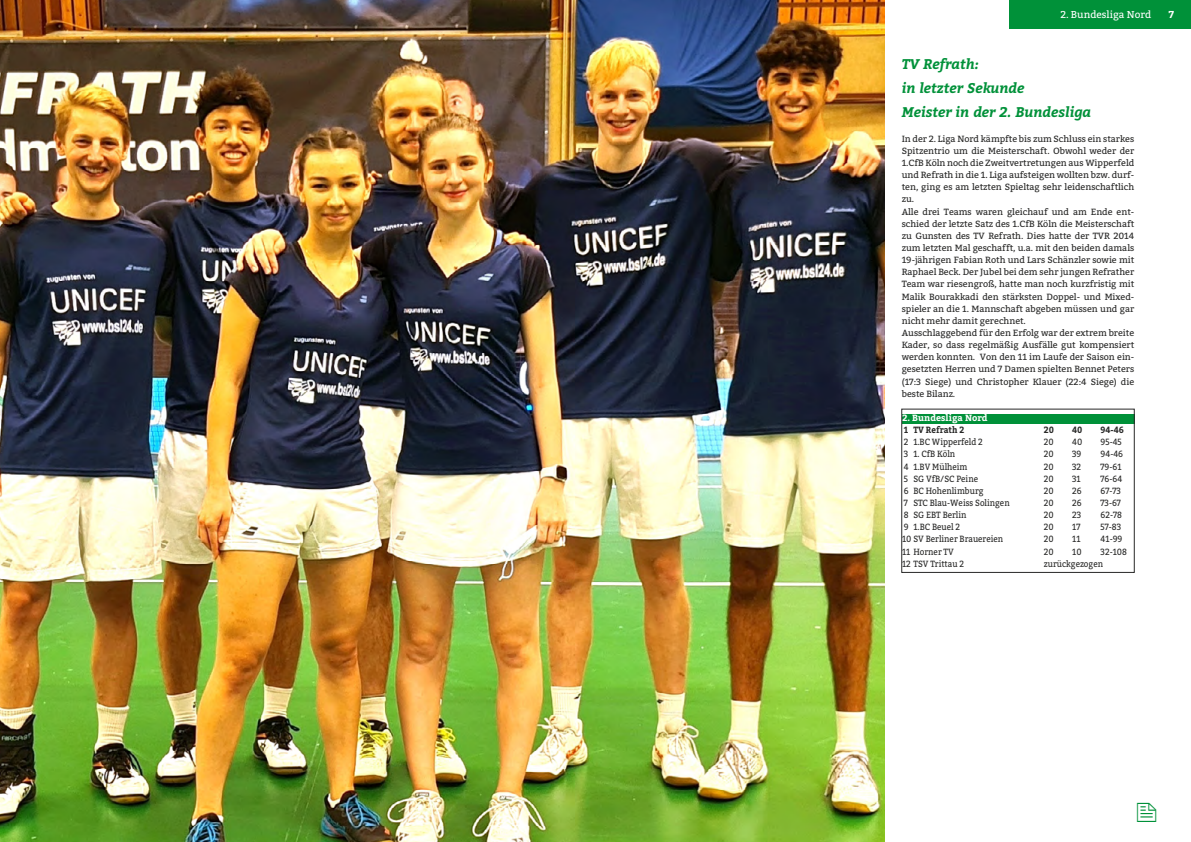
<style>
.page{position:relative;width:1191px;height:842px;background:#fff}
.page>*{position:absolute;margin:0;border:0;box-sizing:border-box;transform-origin:0 0}
.t1{font:italic 700 14px/24.3px "Bitter";color:#009139}
.t2{font:10px "Bitter";color:#fff}
.t3{font:700 10px "Bitter";color:#fff}
.t4{font:9px/12.1px "Bitter";letter-spacing:-.005em;color:#282827}
.t5{font:9px "Bitter";letter-spacing:-.005em;color:#282827;scale:.9 1}
.t6{font:700 9px "Bitter";color:#282827;scale:.9 1}
.t7{font:700 9px "Bitter";color:#fff}
</style>
<div class="page">
<img style="left:0;top:0;width:884px;height:842px">
<div style="left:902px;top:414px;width:232px;height:9px;background:#009139"></div>
<div style="left:901px;top:409px;width:233px;height:164px;border:1px solid #282827"></div>
<div style="left:1009px;top:0;width:182px;height:28px;background:#009139"></div>
<p class="t2" style="left:1060px;top:8px;width:92px">2. Bundesliga Nord</p>
<p class="t3" style="left:1168px;top:8px;width:7px">7</p>
<p class="t2" style="left:1022px;top:8px;width:131px">Hier steht der Rubrikname</p>
<h1 class="t1" style="left:901px;top:52px;width:191px">TV Refrath:<br>in letzter Sekunde<br>Meister in der 2. Bundesliga</h1>
<p class="t4" style="left:901px;top:133px;width:234px">In der 2. Liga Nord kämpfte bis zum Schluss ein starkes Spitzentrio um die Meisterschaft. Obwohl weder der 1.CfB Köln noch die Zweitvertretungen aus Wipperfeld und Refrath in die 1. Liga aufsteigen wollten bzw. durf&shy;ten, ging es am letzten Spieltag sehr leidenschaftlich zu.<br>Alle drei Teams waren gleichauf und am Ende ent&shy;schied der letzte Satz des 1.CfB Köln die Meisterschaft zu Gunsten des TV Refrath. Dies hatte der TVR 2014 zum letzten Mal geschafft, u.a. mit den beiden damals 19-jährigen Fabian Roth und Lars Schänzler sowie mit Raphael Beck. Der Jubel bei dem sehr jungen Refrather Team war riesengroß, hatte man noch kurzfristig mit Malik Bourakkadi den stärksten Doppel- und Mixed&shy;spieler an die 1. Mannschaft abgeben müssen und gar nicht mehr damit gerechnet.<br>Ausschlaggebend für den Erfolg war der extrem breite Kader, so dass regelmäßig Ausfälle gut kompensiert werden konnten. Von den 11 im Laufe der Saison ein&shy;gesetzten Herren und 7 Damen spielten Bennet Peters (17:3 Siege) und Christopher Klauer (22:4 Siege) die beste Bilanz.</p>
<p class="t7" style="left:902px;top:412px;width:87px">2. Bundesliga Nord</p>
<p class="t6" style="left:904px;top:424px;width:69px">1 TV Refrath 2</p>
<p class="t6" style="left:1043px;top:424px;width:13px">20</p>
<p class="t6" style="left:1072px;top:424px;width:13px">40</p>
<p class="t6" style="left:1100px;top:424px;width:28px">94-46</p>
<p class="t5" style="left:904px;top:436px;width:89px">2 1.BC Wipperfeld 2</p>
<p class="t5" style="left:1043px;top:436px;width:12px">20</p>
<p class="t5" style="left:1072px;top:436px;width:13px">40</p>
<p class="t5" style="left:1100px;top:436px;width:25px">95-45</p>
<p class="t5" style="left:904px;top:449px;width:59px">3 1. CfB Köln</p>
<p class="t5" style="left:1043px;top:449px;width:12px">20</p>
<p class="t5" style="left:1072px;top:449px;width:12px">39</p>
<p class="t5" style="left:1100px;top:449px;width:27px">94-46</p>
<p class="t5" style="left:904px;top:461px;width:72px">4 1.BV Mülheim</p>
<p class="t5" style="left:1043px;top:461px;width:12px">20</p>
<p class="t5" style="left:1072px;top:461px;width:12px">32</p>
<p class="t5" style="left:1100px;top:461px;width:25px">79-61</p>
<p class="t5" style="left:904px;top:473px;width:84px">5 SG VfB/SC Peine</p>
<p class="t5" style="left:1043px;top:473px;width:12px">20</p>
<p class="t5" style="left:1072px;top:473px;width:11px">31</p>
<p class="t5" style="left:1100px;top:473px;width:26px">76-64</p>
<p class="t5" style="left:904px;top:485px;width:90px">6 BC Hohenlimburg</p>
<p class="t5" style="left:1043px;top:485px;width:12px">20</p>
<p class="t5" style="left:1072px;top:485px;width:12px">26</p>
<p class="t5" style="left:1100px;top:485px;width:24px">67-73</p>
<p class="t5" style="left:904px;top:497px;width:119px">7 STC Blau-Weiss Solingen</p>
<p class="t5" style="left:1043px;top:497px;width:12px">20</p>
<p class="t5" style="left:1072px;top:497px;width:12px">26</p>
<p class="t5" style="left:1100px;top:497px;width:24px">73-67</p>
<p class="t5" style="left:904px;top:509px;width:71px">8 SG EBT Berlin</p>
<p class="t5" style="left:1043px;top:509px;width:12px">20</p>
<p class="t5" style="left:1072px;top:509px;width:12px">23</p>
<p class="t5" style="left:1100px;top:509px;width:25px">62-78</p>
<p class="t5" style="left:904px;top:521px;width:64px">9 1.BC Beuel 2</p>
<p class="t5" style="left:1043px;top:521px;width:12px">20</p>
<p class="t5" style="left:1072px;top:521px;width:11px">17</p>
<p class="t5" style="left:1100px;top:521px;width:24px">57-83</p>
<p class="t5" style="left:902px;top:534px;width:114px">10 SV Berliner Brauereien</p>
<p class="t5" style="left:1043px;top:534px;width:12px">20</p>
<p class="t5" style="left:1072px;top:534px;width:11px">11</p>
<p class="t5" style="left:1100px;top:534px;width:26px">41-99</p>
<p class="t5" style="left:902px;top:546px;width:59px">11 Horner TV</p>
<p class="t5" style="left:1043px;top:546px;width:12px">20</p>
<p class="t5" style="left:1072px;top:546px;width:12px">10</p>
<p class="t5" style="left:1100px;top:546px;width:31px">32-108</p>
<p class="t5" style="left:902px;top:558px;width:70px">12 TSV Trittau 2</p>
<p class="t5" style="left:1043px;top:558px;width:67px">zurückgezogen</p>
</div>
